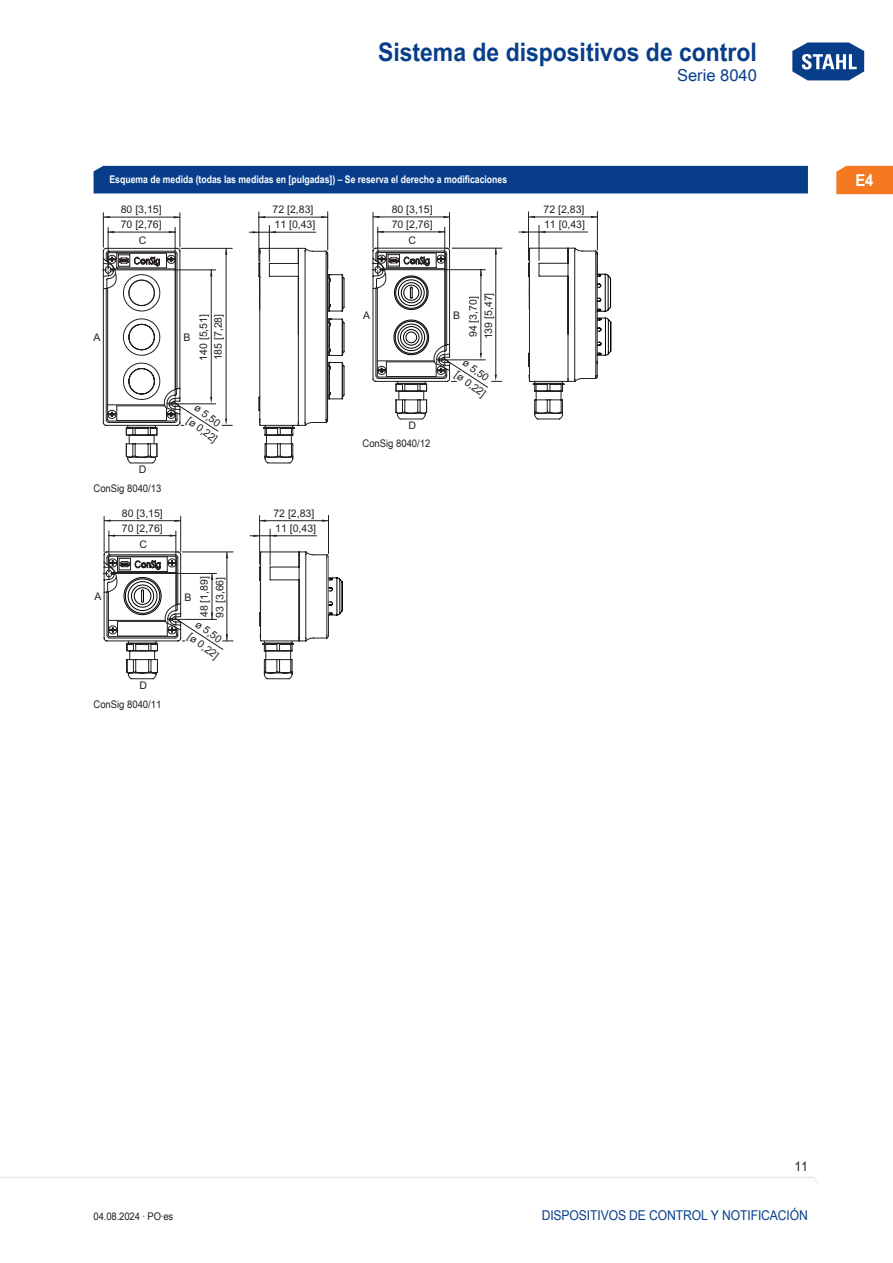
<style>
.page{position:relative;width:893px;height:1263px;background:#fff}
.page>*{position:absolute;margin:0;border:0;box-sizing:border-box;transform-origin:0 0}
.t1{font:700 25.5px "Arial Unicode MS";color:#083e89;scale:.9 1}
.t2{font:16.5px "Arial Unicode MS";color:#083e89}
.t3{font:700 16.5px "Arial Unicode MS";color:#fff;scale:.9 1}
.t4{font:13.5px "Arial Unicode MS";letter-spacing:-.01em;color:#083e89;scale:.9 1}
.t5{font:13.5px "Arial Unicode MS";color:#231f20;scale:.9 1}
.t6{font:10.5px/15px "Arial Unicode MS";color:#231f20}
.TabHeader1stColumn{font:700 10.5px "Arial Unicode MS";color:#fff;scale:.83 1}
.t7{font:10.5px "Arial Unicode MS";color:#231f20;scale:.9 1}
</style>
<div class="page">
<svg style="left:792px;top:42px;width:73px;height:39px"></svg>
<svg style="left:0;top:1176px;width:818px;height:7px"></svg>
<div style="left:836px;top:166px;width:57px;height:28px;background:#f47921"></div>
<hr style="left:270px;top:535px;width:47px;height:1px;background:#231f20">
<hr style="left:270px;top:529px;width:1px;height:36px;background:#231f20">
<hr style="left:104px;top:520px;width:77px;height:1px;background:#231f20">
<hr style="left:109px;top:535px;width:67px;height:1px;background:#231f20">
<hr style="left:109px;top:531px;width:1px;height:41px;background:#231f20">
<hr style="left:176px;top:531px;width:1px;height:80px;background:#231f20">
<hr style="left:260px;top:520px;width:68px;height:1px;background:#231f20">
<hr style="left:328px;top:515px;width:1px;height:39px;background:#231f20">
<hr style="left:259px;top:515px;width:1px;height:49px;background:#231f20">
<hr style="left:180px;top:516px;width:1px;height:36px;background:#231f20">
<hr style="left:104px;top:516px;width:1px;height:36px;background:#231f20">
<svg style="left:250px;top:535px;width:27px;height:2px"></svg>
<svg style="left:103px;top:551px;width:240px;height:129px"></svg>
<hr style="left:539px;top:232px;width:49px;height:1px;background:#231f20">
<hr style="left:539px;top:225px;width:1px;height:35px;background:#231f20">
<hr style="left:373px;top:217px;width:77px;height:1px;background:#231f20">
<hr style="left:378px;top:232px;width:67px;height:1px;background:#231f20">
<hr style="left:378px;top:227px;width:1px;height:42px;background:#231f20">
<hr style="left:444px;top:227px;width:1px;height:125px;background:#231f20">
<hr style="left:528px;top:217px;width:69px;height:1px;background:#231f20">
<hr style="left:597px;top:211px;width:1px;height:39px;background:#231f20">
<hr style="left:528px;top:212px;width:1px;height:48px;background:#231f20">
<svg style="left:377px;top:231px;width:7px;height:2px"></svg>
<svg style="left:438px;top:231px;width:6px;height:2px"></svg>
<hr style="left:449px;top:212px;width:1px;height:36px;background:#231f20">
<hr style="left:373px;top:212px;width:1px;height:36px;background:#231f20">
<svg style="left:519px;top:231px;width:27px;height:2px"></svg>
<svg style="left:372px;top:247px;width:240px;height:173px"></svg>
<svg style="left:108px;top:211px;width:220px;height:37px"></svg>
<svg style="left:108px;top:231px;width:6px;height:2px"></svg>
<svg style="left:169px;top:231px;width:6px;height:2px"></svg>
<svg style="left:174px;top:216px;width:6px;height:2px"></svg>
<svg style="left:104px;top:216px;width:6px;height:2px"></svg>
<hr style="left:180px;top:213px;width:1px;height:34px;background:#231f20">
<hr style="left:103px;top:213px;width:1px;height:34px;background:#231f20">
<svg style="left:321px;top:216px;width:7px;height:2px"></svg>
<svg style="left:249px;top:231px;width:27px;height:2px"></svg>
<svg style="left:259px;top:216px;width:6px;height:2px"></svg>
<svg style="left:102px;top:248px;width:243px;height:216px"></svg>
<div style="left:94px;top:166px;width:714px;height:27px;background:#083e89"></div>
<h1 class="t1" style="left:378px;top:33px;width:422px">Sistema de dispositivos de control</h1>
<h2 class="t2" style="left:677px;top:63px;width:81px">SERIE 8040</h2>
<p class="TabHeader1stColumn" style="left:109px;top:172px;width:481px">Esquema de medida (todas las medidas en [pulgadas]) – Se reserva el derecho a modificaciones</p>
<p class="t6" style="left:121px;top:203px;width:42px">80 [3,15]<br>70 [2,76]</p>
<p class="t6" style="left:273px;top:202px;width:44px">72 [2,83]<br>11 [0,43]</p>
<p class="t6" style="left:139px;top:234px;width:9px">C</p>
<p class="t6" style="left:94px;top:330px;width:9px">A</p>
<p class="t6" style="left:139px;top:463px;width:9px">D</p>
<p class="t7" style="left:94px;top:481px;width:77px">CONSIG 8040/13</p>
<p class="t6" style="left:122px;top:507px;width:42px">80 [3,15]</p>
<p class="t6" style="left:122px;top:522px;width:42px">70 [2,76]</p>
<p class="t6" style="left:94px;top:590px;width:9px">A</p>
<p class="t6" style="left:140px;top:538px;width:9px">C</p>
<p class="t6" style="left:139px;top:678px;width:9px">D</p>
<p class="t7" style="left:94px;top:696px;width:77px">CONSIG 8040/11</p>
<p class="t6" style="left:184px;top:331px;width:9px">B</p>
<p class="t6" style="left:212px;top:360px;width:48px;rotate:-90deg">185 [7,28]</p>
<p class="t6" style="left:197px;top:361px;width:48px;rotate:-90deg">140 [5,51]</p>
<p class="t6" style="left:199px;top:401px;width:38px;line-height:14.5px;rotate:37deg">Ø 5,50 [Ø 0,22]</p>
<p class="t6" style="left:184px;top:590px;width:9px">B</p>
<p class="t6" style="left:198px;top:617px;width:42px;rotate:-90deg">48 [1,89]</p>
<p class="t6" style="left:213px;top:618px;width:42px;rotate:-90deg">93 [3,66]</p>
<p class="t6" style="left:201px;top:617px;width:31px;rotate:37deg">Ø 5,50</p>
<p class="t6" style="left:193px;top:630px;width:37px;rotate:37deg">[Ø 0,22]</p>
<p class="t6" style="left:273px;top:507px;width:42px">72 [2,83]</p>
<p class="t6" style="left:275px;top:522px;width:42px">11 [0,43]</p>
<p class="t6" style="left:392px;top:203px;width:42px">80 [3,15]<br>70 [2,76]</p>
<p class="t6" style="left:363px;top:308px;width:9px">A</p>
<p class="t6" style="left:408px;top:234px;width:9px">C</p>
<p class="t6" style="left:408px;top:419px;width:9px">D</p>
<p class="t7" style="left:363px;top:436px;width:77px">CONSIG 8040/12</p>
<p class="t6" style="left:453px;top:309px;width:9px">B</p>
<p class="t6" style="left:482px;top:339px;width:48px;rotate:-90deg">139 [5,47]</p>
<p class="t6" style="left:466px;top:337px;width:42px;rotate:-90deg">94 [3,70]</p>
<p class="t6" style="left:468px;top:356px;width:38px;line-height:14.5px;rotate:37deg">Ø 5,50 [Ø 0,22]</p>
<p class="t6" style="left:543px;top:202px;width:43px">72 [2,83]<br>11 [0,43]</p>
<h2 class="t3" style="left:855px;top:168px;width:22px">E4</h2>
<p class="t5" style="left:794px;top:1157px;width:17px">11</p>
<p class="t7" style="left:94px;top:1208px;width:90px">04.08.2024 · PO·ES</p>
<p class="t4" style="left:542px;top:1205px;width:24px">DISPOS</p>
<p class="t4" style="left:587px;top:1205px;width:247px">ITIVOS DE CONTROL Y NOTIFICACIÓN</p>
</div>
